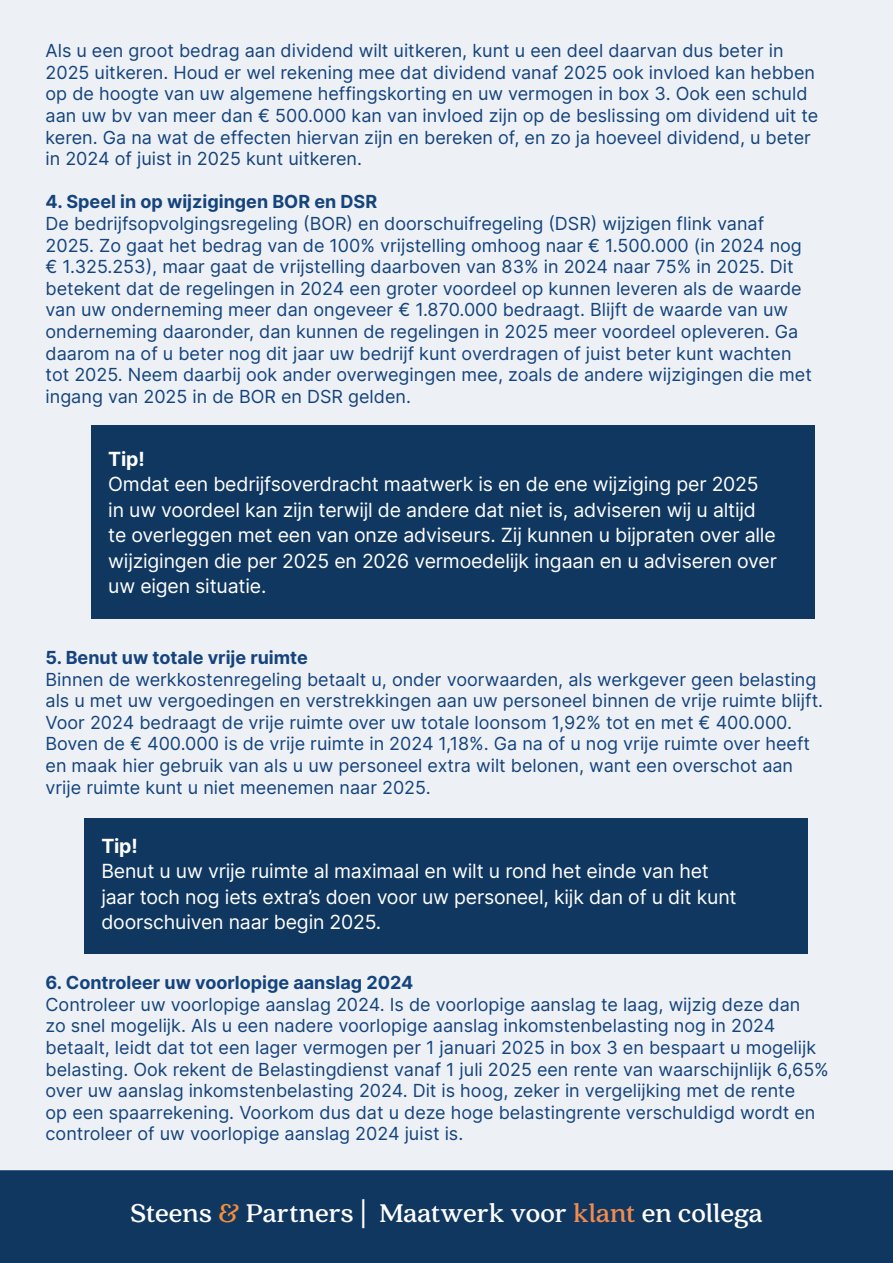
<style>
.page{position:relative;width:893px;height:1263px;background:#edf1f5}
.page>*{position:absolute;margin:0;border:0;box-sizing:border-box;transform-origin:0 0}
.t1{font:700 28.5px "Quincy CF";color:#fff}
.t2{font:19.5px/25.5px "Inter";letter-spacing:-.01em;color:#fff}
.t3{font:700 19.5px "Inter";letter-spacing:-.01em;color:#fff}
.t4{font:18px/21.6px "Inter";color:#15437d}
.t5{font:700 18px "Inter";color:#15437d}
.s1{color:#f68d38}
.s2{color:#f38b4e}
</style>
<div class="page">
<div style="left:0;top:1170px;width:893px;height:93px;background:#0f3760"></div>
<div style="left:92px;top:425px;width:723px;height:194px;background:#0f3760"></div>
<div style="left:85px;top:819px;width:723px;height:135px;background:#0f3760"></div>
<p class="t4" style="left:46px;top:39px;width:774px">Als u een groot bedrag aan dividend wilt uitkeren, kunt u een deel daarvan dus beter in 2025 uitkeren. Houd er wel rekening mee dat dividend vanaf 2025 ook invloed kan hebben op de hoogte van uw algemene heffingskorting en uw vermogen in box 3. Ook een schuld aan uw bv van meer dan € 500.000 kan van invloed zijn op de beslissing om dividend uit te keren. Ga na wat de effecten hiervan zijn en bereken of, en zo ja hoeveel dividend, u beter in 2024 of juist in 2025 kunt uitkeren.</p>
<p class="t5" style="left:46px;top:189px;width:333px">4. Speel in op wijzigingen BOR en DSR</p>
<p class="t4" style="left:46px;top:212px;width:768px">De bedrijfsopvolgingsregeling (BOR) en doorschuifregeling (DSR) wijzigen flink vanaf 2025. Zo gaat het bedrag van de 100% vrijstelling omhoog naar € 1.500.000 (in 2024 nog € 1.325.253), maar gaat de vrijstelling daarboven van 83% in 2024 naar 75% in 2025. Dit betekent dat de regelingen in 2024 een groter voordeel op kunnen leveren als de waarde van uw onderneming meer dan ongeveer € 1.870.000 bedraagt. Blijft de waarde van uw onderneming daaronder, dan kunnen de regelingen in 2025 meer voordeel opleveren. Ga daarom na of u beter nog dit jaar uw bedrijf kunt overdragen of juist beter kunt wachten tot 2025. Neem daarbij ook ander overwegingen mee, zoals de andere wijzigingen die met ingang van 2025 in de BOR en DSR gelden.</p>
<p class="t3" style="left:108px;top:444px;width:38px">Tip!</p>
<p class="t2" style="left:108px;top:471px;width:670px">Omdat een bedrijfsoverdracht maatwerk is en de ene wijziging per 2025 in uw voordeel kan zijn terwijl de andere dat niet is, adviseren wij u altijd te overleggen met een van onze adviseurs. Zij kunnen u bijpraten over alle wijzigingen die per 2025 en 2026 vermoedelijk ingaan en u adviseren over uw eigen situatie.</p>
<p class="t5" style="left:46px;top:644px;width:264px">5. Benut uw totale vrije ruimte</p>
<p class="t4" style="left:46px;top:668px;width:779px">Binnen de werkkostenregeling betaalt u, onder voorwaarden, als werkgever geen belasting als u met uw vergoedingen en verstrekkingen aan uw personeel binnen de vrije ruimte blijft.<br>Voor 2024 bedraagt de vrije ruimte over uw totale loonsom 1,92% tot en met € 400.000.<br>Boven de € 400.000 is de vrije ruimte in 2024 1,18%. Ga na of u nog vrije ruimte over heeft en maak hier gebruik van als u uw personeel extra wilt belonen, want een overschot aan vrije ruimte kunt u niet meenemen naar 2025.</p>
<p class="t3" style="left:101px;top:831px;width:38px">Tip!</p>
<p class="t2" style="left:101px;top:858px;width:637px">Benut u uw vrije ruimte al maximaal en wilt u rond het einde van het jaar toch nog iets extra’s doen voor uw personeel, kijk dan of u dit kunt doorschuiven naar begin 2025.</p>
<p class="t5" style="left:46px;top:969px;width:369px">6. Controleer uw voorlopige aanslag 2024</p>
<p class="t4" style="left:46px;top:993px;width:785px">Controleer uw voorlopige aanslag 2024. Is de voorlopige aanslag te laag, wijzig deze dan<br>zo snel mogelijk. Als u een nadere voorlopige aanslag inkomstenbelasting nog in 2024 betaalt, leidt dat tot een lager vermogen per 1 januari 2025 in box 3 en bespaart u mogelijk belasting. Ook rekent de Belastingdienst vanaf 1 juli 2025 een rente van waarschijnlijk 6,65% over uw aanslag inkomstenbelasting 2024. Dit is hoog, zeker in vergelijking met de rente<br>op een spaarrekening. Voorkom dus dat u deze hoge belastingrente verschuldigd wordt en controleer of uw voorlopige aanslag 2024 juist is.</p>
<h1 class="t1" style="left:130px;top:1196px;width:634px">Steens <span class="s1">&amp;</span> Partners | Maatwerk voor <span class="s2">klant</span> en collega</h1>
</div>
